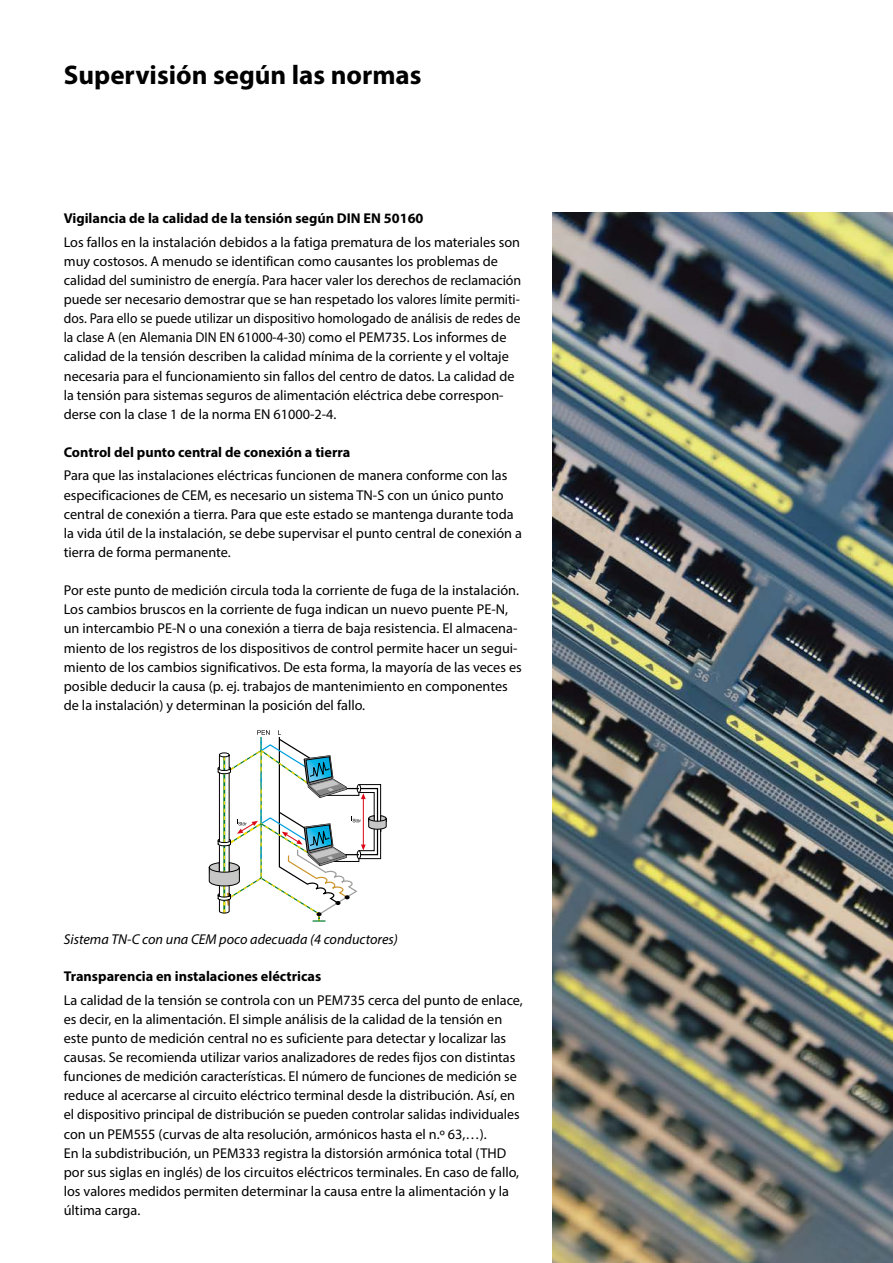
<style>
.page{position:relative;width:893px;height:1263px;background:#fff}
.page>*{position:absolute;margin:0;border:0;box-sizing:border-box;transform-origin:0 0}
.t1{font:700 27px "Myriad Pro";color:#000}
.t2{font:14.25px/19px "Myriad Pro";color:#000}
.t3{font:700 14.25px "Myriad Pro";color:#000}
.t4{font:italic 14.25px "Myriad Pro";color:#000}
</style>
<div class="page">
<svg style="left:209px;top:730px;width:178px;height:191px"></svg>
<img style="left:553px;top:212px;width:340px;height:1051px">
<h1 class="t1" style="left:64px;top:57px;width:359px">Supervisión según las normas</h1>
<p class="t3" style="left:64px;top:209px;width:361px">Vigilancia de la calidad de la tensión según DIN EN 50160</p>
<p class="t2" style="left:64px;top:232px;width:459px">Los fallos en la instalación debidos a la fatiga prematura de los materiales son muy costosos. A menudo se identifican como causantes los problemas de calidad del suministro de energía. Para hacer valer los derechos de reclamación puede ser necesario demostrar que se han respetado los valores límite permiti&shy;dos. Para ello se puede utilizar un dispositivo homologado de análisis de redes de la clase A (en Alemania DIN EN 61000-4-30) como el PEM735. Los informes de calidad de la tensión describen la calidad mínima de la corriente y el voltaje necesaria para el funcionamiento sin fallos del centro de datos. La calidad de la tensión para sistemas seguros de alimentación eléctrica debe correspon&shy;derse con la clase 1 de la norma EN 61000-2-4.</p>
<p class="t3" style="left:64px;top:443px;width:288px">Control del punto central de conexión a tierra</p>
<p class="t2" style="left:64px;top:466px;width:460px">Para que las instalaciones eléctricas funcionen de manera conforme con las especificaciones de CEM, es necesario un sistema TN-S con un único punto central de conexión a tierra. Para que este estado se mantenga durante toda la vida útil de la instalación, se debe supervisar el punto central de conexión a tierra de forma permanente.</p>
<p class="t2" style="left:64px;top:581px;width:460px">Por este punto de medición circula toda la corriente de fuga de la instalación.<br>Los cambios bruscos en la corriente de fuga indican un nuevo puente PE-N, un intercambio PE-N o una conexión a tierra de baja resistencia. El almacena&shy;miento de los registros de los dispositivos de control permite hacer un segui&shy;miento de los cambios significativos. De esta forma, la mayoría de las veces es posible deducir la causa (p. ej. trabajos de mantenimiento en componentes de la instalación) y determinan la posición del fallo.</p>
<p class="t4" style="left:64px;top:930px;width:336px">Sistema TN-C con una CEM poco adecuada (4 conductores)</p>
<p class="t3" style="left:64px;top:967px;width:259px">Transparencia en instalaciones eléctricas</p>
<p class="t2" style="left:64px;top:990px;width:461px">La calidad de la tensión se controla con un PEM735 cerca del punto de enlace, es decir, en la alimentación. El simple análisis de la calidad de la tensión en este punto de medición central no es suficiente para detectar y localizar las causas. Se recomienda utilizar varios analizadores de redes fijos con distintas funciones de medición características. El número de funciones de medición se reduce al acercarse al circuito eléctrico terminal desde la distribución. Así, en el dispositivo principal de distribución se pueden controlar salidas individuales con un PEM555 (curvas de alta resolución, armónicos hasta el n.º 63,…).<br>En la subdistribución, un PEM333 registra la distorsión armónica total (THD por sus siglas en inglés) de los circuitos eléctricos terminales. En caso de fallo, los valores medidos permiten determinar la causa entre la alimentación y la última carga.</p>
</div>
